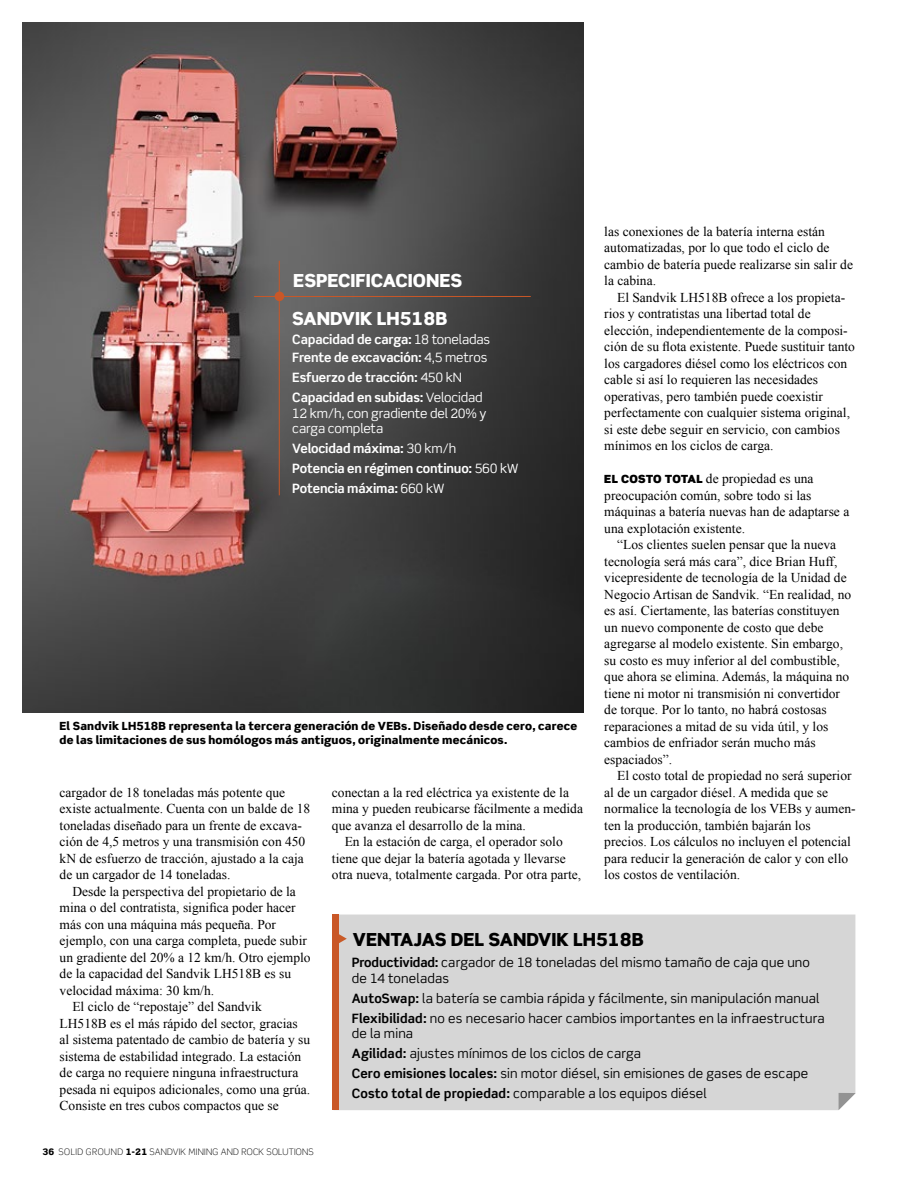
<style>
.page{position:relative;width:915px;height:1191px;background:#fff}
.page>*{position:absolute;margin:0;border:0;box-sizing:border-box;transform-origin:0 0}
.t1{font:900 18px/38.1px "Scene Pro";color:#fff}
.t2{font:900 18px "Scene Pro";color:#000}
.t3{font:13.5px/16.5px "Times New Roman WGL";color:#000}
.t4{font:12.9px/20px "Scene Pro";letter-spacing:.01em;color:#000}
.t5{font:700 12.9px/20px "Scene Pro";letter-spacing:-.015em;color:#fff}
.t6{font:12.9px/15.8px "Scene Pro";letter-spacing:-.015em;color:#fff}
.t7{font:900 11.25px/13.5px "Scene Pro";letter-spacing:.015em;color:#000}
.t8{font:300 9px "Scene Pro";letter-spacing:.025em;color:#000}
.s1{font-family:"Scene Pro";font-weight:900;font-size:11.25px}
.s2{font-weight:400}
.s3{font-weight:700}
.s4{font-weight:900}
</style>
<div class="page">
<div style="left:338px;top:914px;width:517px;height:196px;background:#d6d6d6"></div>
<svg style="left:338px;top:933px;width:8px;height:10px"></svg>
<svg style="left:838px;top:1093px;width:17px;height:17px"></svg>
<div style="left:332px;top:914px;width:6px;height:196px;background:#c95727"></div>
<img style="left:23px;top:22px;width:560px;height:690px">
<hr style="left:279px;top:261px;width:1px;height:234px;background:#c95727">
<hr style="left:254px;top:296px;width:276px;height:1px;background:#c95727">
<div style="left:274px;top:291px;width:10px;height:10px;background:#c95727;border-radius:50%"></div>
<p class="t3" style="left:604px;top:222px;width:250px">las conexiones de la batería interna están automatizadas, por lo que todo el ciclo de cambio de batería puede realizarse sin salir de la cabina.</p>
<p class="t3" style="left:604px;top:288px;width:252px;text-indent:13px">El Sandvik LH518B ofrece a los propieta&shy;rios y contratistas una libertad total de elección, independientemente de la composi&shy;ción de su flota existente. Puede sustituir tanto los cargadores diésel como los eléctricos con cable si así lo requieren las necesidades operativas, pero también puede coexistir perfectamente con cualquier sistema original, si este debe seguir en servicio, con cambios mínimos en los ciclos de carga.</p>
<p class="t3" style="left:604px;top:470px;width:246px"><span class="s1">EL COSTO TOTAL</span> de propiedad es una preocupación común, sobre todo si las máquinas a batería nuevas han de adaptarse a una explotación existente.</p>
<p class="t3" style="left:604px;top:536px;width:248px;text-indent:13px">“Los clientes suelen pensar que la nueva tecnología será más cara”, dice Brian Huff, vicepresidente de tecnología de la Unidad de Negocio Artisan de Sandvik. “En realidad, no es así. Ciertamente, las baterías constituyen un nuevo componente de costo que debe agregarse al modelo existente. Sin embargo, su costo es muy inferior al del combustible, que ahora se elimina. Además, la máquina no tiene ni motor ni transmisión ni convertidor de torque. Por lo tanto, no habrá costosas reparaciones a mitad de su vida útil, y los cambios de enfriador serán mucho más espaciados”.</p>
<p class="t3" style="left:604px;top:767px;width:253px;text-indent:13px">El costo total de propiedad no será superior al de un cargador diésel. A medida que se normalice la tecnología de los VEBs y aumen&shy;ten la producción, también bajarán los precios. Los cálculos no incluyen el potencial para reducir la generación de calor y con ello los costos de ventilación.</p>
<h1 class="t1" style="left:292px;top:261px;width:171px">ESPECIFICACIONES<br>SANDVIK LH518B</h1>
<p class="t5" style="left:292px;top:330px;width:199px;line-height:17.9px">Capacidad de carga: <span class="s2">18 toneladas<br></span>Frente de excavación: <span class="s2">4,5 metros</span></p>
<p class="t5" style="left:292px;top:367px;width:192px">Esfuerzo de tracción: <span class="s2">450 kN<br></span>Capacidad en subidas: <span class="s2">Velocidad</span></p>
<p class="t6" style="left:292px;top:405px;width:196px">12 km/h, con gradiente del 20% y carga completa</p>
<p class="t5" style="left:292px;top:438px;width:227px">Velocidad máxima: <span class="s2">30 km/h<br></span>Potencia en régimen continuo: <span class="s2">560 kW<br></span>Potencia máxima: <span class="s2">660 kW</span></p>
<p class="t7" style="left:60px;top:719px;width:519px">El Sandvik LH518B representa la tercera generación de VEBs. Diseñado desde cero, carece de las limitaciones de sus homólogos más antiguos, originalmente mecánicos.</p>
<p class="t3" style="left:332px;top:783px;width:252px">conectan a la red eléctrica ya existente de la mina y pueden reubicarse fácilmente a medida que avanza el desarrollo de la mina.</p>
<p class="t3" style="left:332px;top:833px;width:251px;text-indent:13px">En la estación de carga, el operador solo tiene que dejar la batería agotada y llevarse otra nueva, totalmente cargada. Por otra parte,</p>
<p class="t3" style="left:60px;top:784px;width:252px">cargador de 18 toneladas más potente que existe actualmente. Cuenta con un balde de 18 toneladas diseñado para un frente de excava&shy;ción de 4,5 metros y una transmisión con 450 kN de esfuerzo de tracción, ajustado a la caja de un cargador de 14 toneladas.</p>
<p class="t3" style="left:72px;top:883px;width:225px">Desde la perspectiva del propietario de la</p>
<p class="t3" style="left:60px;top:899px;width:237px">mina o del contratista, significa poder hacer</p>
<p class="t3" style="left:60px;top:916px;width:218px">más con una máquina más pequeña. Por</p>
<p class="t3" style="left:60px;top:932px;width:249px">ejemplo, con una carga completa, puede subir</p>
<p class="t3" style="left:60px;top:948px;width:252px">un gradiente del 20% a 12 km/h. Otro ejemplo</p>
<p class="t3" style="left:60px;top:965px;width:233px">de la capacidad del Sandvik LH518B es su</p>
<p class="t3" style="left:60px;top:981px;width:156px">velocidad máxima: 30 km/h.</p>
<p class="t3" style="left:72px;top:998px;width:191px">El ciclo de “repostaje” del Sandvik</p>
<p class="t3" style="left:60px;top:1014px;width:239px">LH518B es el más rápido del sector, gracias</p>
<p class="t3" style="left:60px;top:1031px;width:252px">al sistema patentado de cambio de batería y su</p>
<p class="t3" style="left:60px;top:1047px;width:243px">sistema de estabilidad integrado. La estación</p>
<p class="t3" style="left:60px;top:1064px;width:240px">de carga no requiere ninguna infraestructura</p>
<p class="t3" style="left:60px;top:1080px;width:252px">pesada ni equipos adicionales, como una grúa.</p>
<p class="t3" style="left:60px;top:1097px;width:220px">Consiste en tres cubos compactos que se</p>
<h1 class="t2" style="left:353px;top:927px;width:292px">VENTAJAS DEL SANDVIK LH518B</h1>
<p class="t4" style="left:351px;top:954px;width:460px;line-height:15.8px"><span class="s3">Productividad:</span> cargador de 18 toneladas del mismo tamaño de caja que uno de 14 toneladas</p>
<p class="t4" style="left:351px;top:988px;width:474px"><span class="s3">AutoSwap:</span> la batería se cambia rápida y fácilmente, sin manipulación manual<br><span class="s3">Flexibilidad:</span> no es necesario hacer cambios importantes en la infraestructura</p>
<p class="t4" style="left:351px;top:1023px;width:458px">de la mina<br><span class="s3">Agilidad:</span> ajustes mínimos de los ciclos de carga<br><span class="s3">Cero emisiones locales:</span> sin motor diésel, sin emisiones de gases de escape <span class="s3">Costo total de propiedad:</span> comparable a los equipos diésel</p>
<p class="t8" style="left:43px;top:1146px;width:272px"><span class="s4">36</span> SOLID GROUND <span class="s4">1-21</span> SANDVIK MINING AND ROCK SOLUTIONS</p>
</div>
